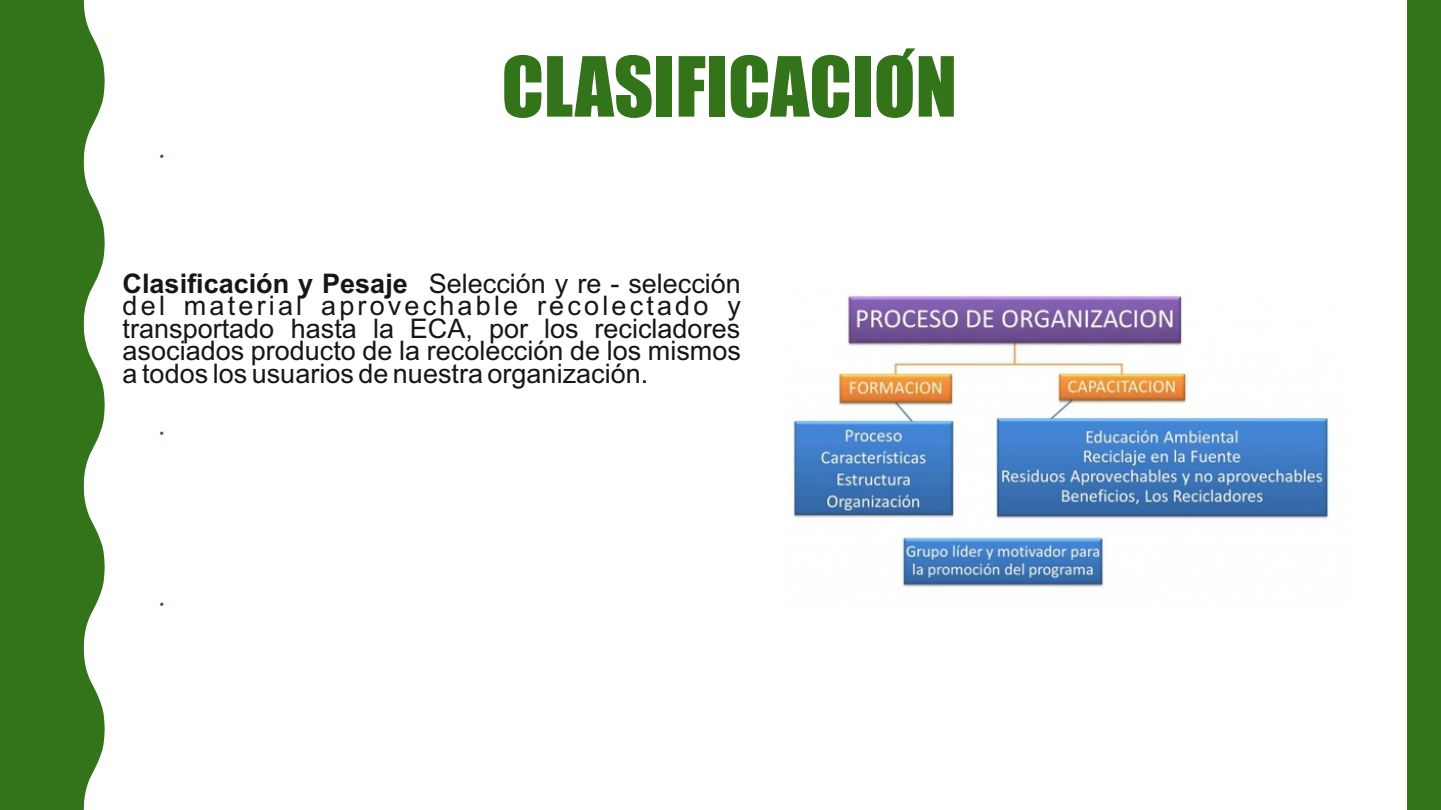
<style>
.page{position:relative;width:1441px;height:810px;background:#fff}
.page>*{position:absolute;margin:0;border:0;box-sizing:border-box;transform-origin:0 0}
.t1{font:76.5px "Impact";color:#337319}
.t2{font:27px/22.6px "Arial";color:#151616;text-align:justify}
.t3{font:13.5px "Arial";color:#3a5b70}
.s1{font-family:"Arial"}
.s2{font-weight:700}
</style>
<div class="page">
<div style="left:0;top:0;width:105px;height:810px;background:#337319"></div>
<div style="left:1407px;top:0;width:33px;height:810px;background:#337319"></div>
<img style="left:793px;top:295px;width:536px;height:292px">
<p class="t3" style="left:159px;top:151px;width:6px">•</p>
<h1 class="t1" style="left:501px;top:56px;width:457px">CLASIFICACION<span class="s1">́</span></h1>
<p class="t2" style="left:123px;top:274px;width:619px"><span class="s2">Clasificación y Pesaje</span> Selección y re - selección del material aprovechable recolectado y transportado hasta la ECA, por los recicladores asociados producto de la recolección de los mismos a todos los usuarios de nuestra organización.</p>
<p class="t3" style="left:159px;top:428px;width:6px">•</p>
<p class="t3" style="left:159px;top:599px;width:6px">•</p>
</div>
